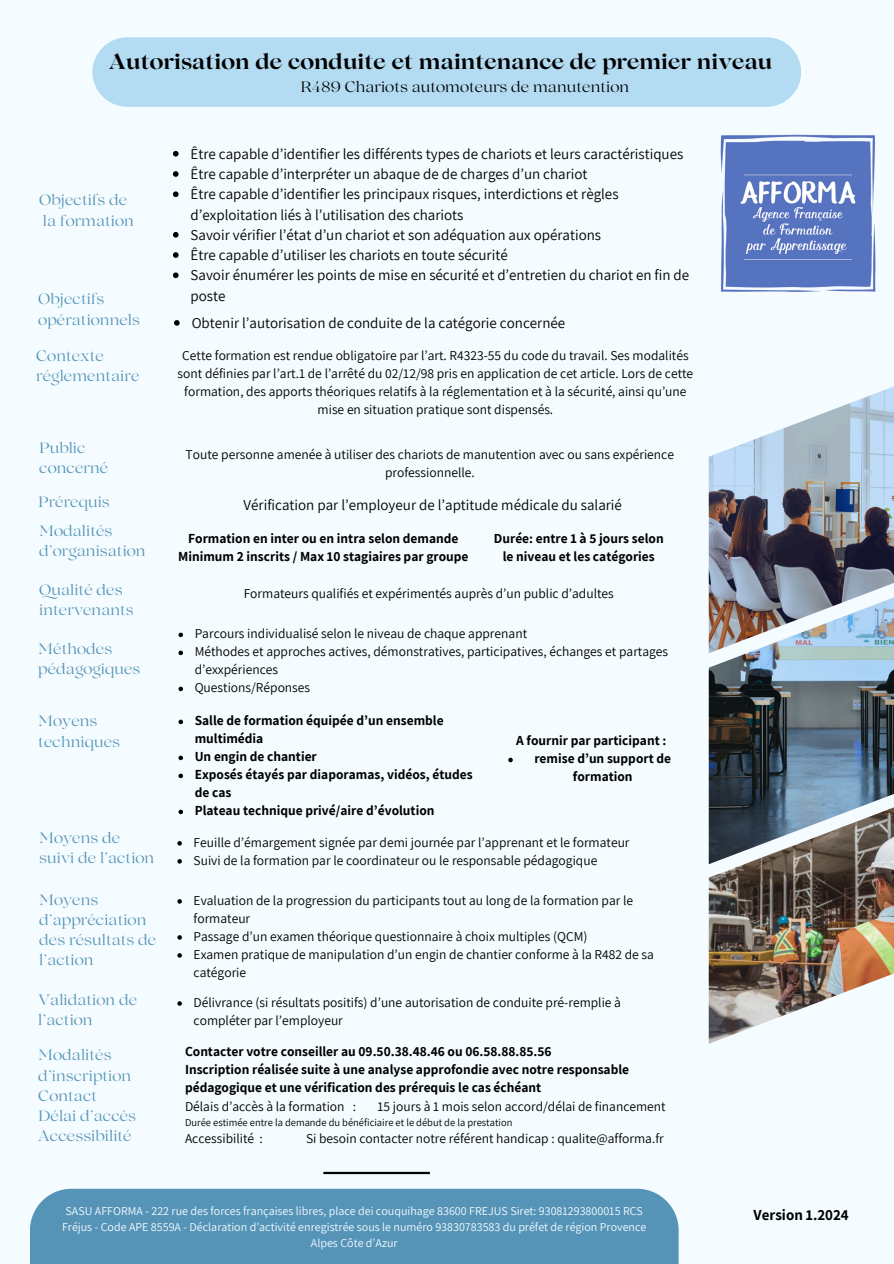
<style>
.page{position:relative;width:894px;height:1264px;background:#fff}
.page>*{position:absolute;margin:0;border:0;box-sizing:border-box;transform-origin:0 0}
.t1{font:700 21px "Lovelace";color:#000}
.t2{font:15px/20.2px "Assistant";color:#000}
.t3{font:15px/20.2px "Lovelace";color:#5593b7}
.t4{font:15px "Lovelace";color:#000}
.t5{font:700 15px "Assistant";color:#000}
.t6{font:13.5px/18px "Assistant";color:#000}
.t7{font:700 13.5px/18px "Assistant";color:#000;text-align:center}
.t8{font:12px/16px "Assistant";color:#f4fcff;text-align:center}
.t9{font:10.5px "Assistant";color:#000}
.s1{font-weight:400}
</style>
<div class="page">
<div style="left:0;top:0;width:893px;height:1263px;background:#f4fcff"></div>
<hr style="left:323px;top:1171px;width:107px;height:3px;background:#000">
<img style="left:708px;top:387px;width:185px;height:180px">
<img style="left:708px;top:567px;width:185px;height:225px">
<div style="left:30px;top:1188px;width:648px;height:75px;background:#5593b7"></div>
<img style="left:708px;top:792px;width:185px;height:251px">
<div style="left:92px;top:37px;width:708px;height:70px;background:#b3dbf2;border-radius:35px"></div>
<img style="left:720px;top:134px;width:156px;height:158px">
<svg style="left:173px;top:151px;width:5px;height:5px"></svg>
<svg style="left:173px;top:171px;width:5px;height:6px"></svg>
<svg style="left:173px;top:191px;width:5px;height:6px"></svg>
<svg style="left:173px;top:232px;width:5px;height:5px"></svg>
<svg style="left:173px;top:252px;width:5px;height:6px"></svg>
<svg style="left:173px;top:272px;width:5px;height:6px"></svg>
<svg style="left:174px;top:320px;width:6px;height:6px"></svg>
<svg style="left:178px;top:632px;width:5px;height:5px"></svg>
<svg style="left:178px;top:650px;width:5px;height:5px"></svg>
<svg style="left:178px;top:686px;width:5px;height:5px"></svg>
<svg style="left:178px;top:719px;width:5px;height:5px"></svg>
<svg style="left:178px;top:755px;width:5px;height:5px"></svg>
<svg style="left:178px;top:773px;width:5px;height:5px"></svg>
<svg style="left:178px;top:809px;width:5px;height:5px"></svg>
<svg style="left:508px;top:757px;width:4px;height:5px"></svg>
<svg style="left:177px;top:841px;width:5px;height:4px"></svg>
<svg style="left:177px;top:859px;width:5px;height:4px"></svg>
<svg style="left:177px;top:899px;width:5px;height:4px"></svg>
<svg style="left:177px;top:935px;width:5px;height:4px"></svg>
<svg style="left:177px;top:953px;width:5px;height:4px"></svg>
<svg style="left:177px;top:1001px;width:5px;height:4px"></svg>
<h3 class="t1" style="left:109px;top:54px;width:665px">Autorisation de conduite et maintenance de premier niveau</h3>
<h3 class="t4" style="left:300px;top:81px;width:330px">R489 Chariots automoteurs de manutention</h3>
<p class="t3" style="left:39px;top:191px;width:96px">Objectifs de la formation</p>
<h3 class="t3" style="left:38px;top:290px;width:103px">Objectifs opérationnels</h3>
<h3 class="t3" style="left:36px;top:347px;width:105px">Contexte réglementaire</h3>
<p class="t2" style="left:190px;top:143px;width:494px">Être capable d’identifier les différents types de chariots et leurs caractéristiques</p>
<p class="t2" style="left:190px;top:163px;width:398px">Être capable d’interpréter un abaque de de charges d’un chariot</p>
<p class="t2" style="left:190px;top:184px;width:429px">Être capable d’identifier les principaux risques, interdictions et règles d’exploitation liés à l’utilisation des chariots</p>
<p class="t2" style="left:190px;top:224px;width:412px">Savoir vérifier l’état d’un chariot et son adéquation aux opérations</p>
<p class="t2" style="left:190px;top:244px;width:318px">Être capable d’utiliser les chariots en toute sécurité</p>
<h3 class="t2" style="left:190px;top:265px;width:500px">Savoir énumérer les points de mise en sécurité et d’entretien du chariot en fin de poste</h3>
<h3 class="t2" style="left:192px;top:312px;width:375px">Obtenir l’autorisation de conduite de la catégorie concernée</h3>
<p class="t6" style="left:177px;top:346px;width:517px;text-align:center">Cette formation est rendue obligatoire par l’art. R4323-55 du code du travail. Ses modalités sont définies par l’art.1 de l’arrêté du 02/12/98 pris en application de cet article. Lors de cette formation, des apports théoriques relatifs à la réglementation et à la sécurité, ainsi qu’une mise en situation pratique sont dispensés.</p>
<h3 class="t3" style="left:39px;top:439px;width:70px">Public concerné</h3>
<h3 class="t6" style="left:185px;top:445px;width:490px;text-align:center">Toute personne amenée à utiliser des chariots de manutention avec ou sans expérience professionnelle.</h3>
<h3 class="t3" style="left:38px;top:493px;width:73px">Prérequis</h3>
<h3 class="t2" style="left:243px;top:494px;width:380px">Vérification par l’employeur de l’aptitude médicale du salarié</h3>
<h3 class="t7" style="left:178px;top:529px;width:292px">Formation en inter ou en intra selon demande<br>Minimum 2 inscrits / Max 10 stagiaires par groupe</h3>
<h3 class="t3" style="left:39px;top:522px;width:108px">Modalités d’organisation</h3>
<h5 class="t7" style="left:493px;top:529px;width:171px">Durée: entre 1 à 5 jours selon le niveau et les catégories</h5>
<h5 class="t3" style="left:39px;top:581px;width:96px">Qualité des intervenants</h5>
<h3 class="t6" style="left:243px;top:584px;width:371px">Formateurs qualifiés et expérimentés auprès d’un public d’adultes</h3>
<h4 class="t3" style="left:38px;top:640px;width:104px">Méthodes pédagogiques</h4>
<h4 class="t6" style="left:195px;top:624px;width:334px">Parcours individualisé selon le niveau de chaque apprenant</h4>
<h5 class="t6" style="left:195px;top:642px;width:475px">Méthodes et approches actives, démonstratives, participatives, échanges et partages d’exxpériences</h5>
<p class="t6" style="left:195px;top:678px;width:117px">Questions/Réponses</p>
<p class="t3" style="left:38px;top:712px;width:83px">Moyens techniques</p>
<p class="t7" style="left:195px;top:711px;width:250px;text-align:left">Salle de formation équipée d’un ensemble multimédia</p>
<p class="t7" style="left:195px;top:747px;width:124px">Un engin de chantier</p>
<p class="t7" style="left:195px;top:765px;width:279px;text-align:left">Exposés étayés par diaporamas, vidéos, études de cas</p>
<p class="t7" style="left:195px;top:801px;width:241px">Plateau technique privé/aire d’évolution</p>
<p class="t7" style="left:516px;top:731px;width:152px">A fournir par participant :</p>
<h4 class="t7" style="left:534px;top:749px;width:138px">remise d’un support de formation</h4>
<p class="t3" style="left:39px;top:829px;width:117px">Moyens de suivi de l’action</p>
<p class="t6" style="left:193px;top:832px;width:437px">Feuille d’émargement signée par demi journée par l’apprenant et le formateur</p>
<p class="t6" style="left:193px;top:850px;width:405px">Suivi de la formation par le coordinateur ou le responsable pédagogique</p>
<p class="t3" style="left:39px;top:890px;width:118px">Moyens d’appréciation des résultats de l’action</p>
<p class="t6" style="left:193px;top:890px;width:441px">Evaluation de la progression du participants tout au long de la formation par le formateur</p>
<p class="t6" style="left:193px;top:926px;width:395px">Passage d’un examen théorique questionnaire à choix multiples (QCM)</p>
<p class="t6" style="left:193px;top:944px;width:462px">Examen pratique de manipulation d’un engin de chantier conforme à la R482 de sa catégorie</p>
<h5 class="t3" style="left:38px;top:990px;width:100px">Validation de l’action</h5>
<p class="t6" style="left:193px;top:992px;width:429px">Délivrance (si résultats positifs) d’une autorisation de conduite pré-remplie à compléter par l’employeur</p>
<p class="t3" style="left:38px;top:1046px;width:99px">Modalités d’inscription<br>Contact<br>Délai d’accès<br>Accessibilité</p>
<p class="t7" style="left:185px;top:1041px;width:445px;line-height:18.5px;text-align:left">Contacter votre conseiller au 09.50.38.48.46 ou 06.58.88.85.56<br>Inscription réalisée suite à une analyse approfondie avec notre responsable pédagogique et une vérification des prérequis le cas échéant<br><span class="s1">Délais d’accès à la formation :</span></p>
<p class="t6" style="left:377px;top:1096px;width:289px">15 jours à 1 mois selon accord/délai de financement</p>
<p class="t9" style="left:185px;top:1114px;width:329px">Durée estimée entre la demande du bénéficiaire et le début de la prestation</p>
<p class="t6" style="left:185px;top:1129px;width:79px">Accessibilité :</p>
<p class="t6" style="left:306px;top:1129px;width:359px">Si besoin contacter notre référent handicap : qualite@afforma.fr</p>
<p class="t8" style="left:62px;top:1202px;width:586px">SASU AFFORMA - 222 rue des forces françaises libres, place dei couquihage 83600 FREJUS Siret: 93081293800015 RCS<br>Fréjus - Code APE 8559A - Déclaration d’activité enregistrée sous le numéro 93830783583 du préfet de région Provence<br>Alpes Côte d’Azur</p>
<h2 class="t5" style="left:753px;top:1204px;width:97px">Version 1.2024</h2>
</div>
